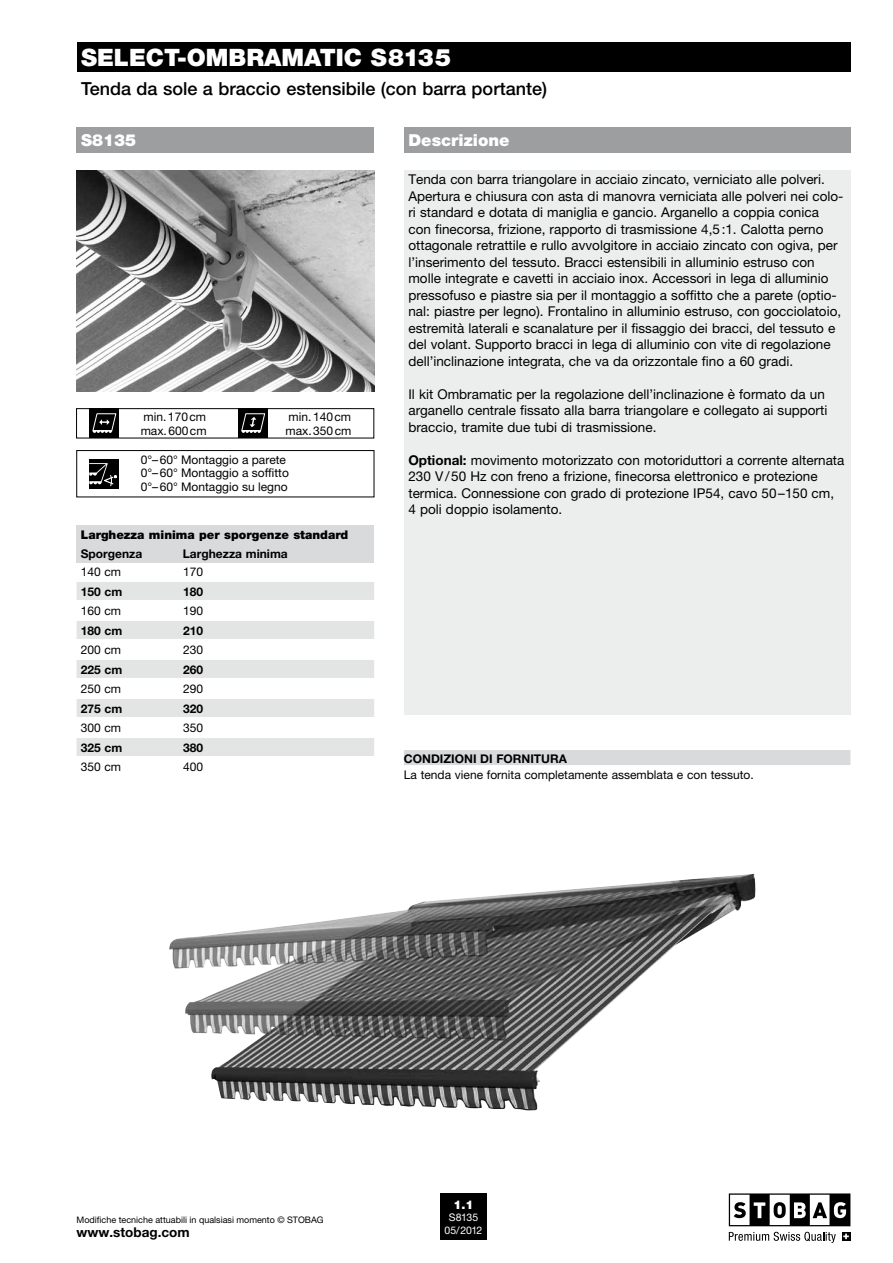
<style>
.page{position:relative;width:893px;height:1263px;background:#fff}
.page>*{position:absolute;margin:0;border:0;box-sizing:border-box;transform-origin:0 0}
.t1{font:900 24px "Helvetica Neue LT Pro";color:#fff}
.t2{font:500 18px "Helvetica Neue LT Pro";color:#000}
.t3{font:900 16.5px "Helvetica Neue LT Pro";color:#fff}
.t4{font:13.5px/16.5px "Helvetica Neue LT Pro";color:#000}
.t5{font:700 13.5px "Helvetica Neue LT Pro";color:#000}
.t6{font:12px/13.5px "Helvetica Neue LT Pro";color:#000}
.t7{font:700 12px "Helvetica Neue LT Pro";color:#000}
.t8{font:900 12px "Helvetica Neue LT Pro";color:#000}
.t9{font:900 12px "Helvetica Neue LT Pro";color:#fff}
.t10{font:10.5px "Helvetica Neue LT Pro";letter-spacing:-.025em;color:#fff}
.t11{font:9px "Helvetica Neue LT Pro";color:#000}
.s1{font-weight:700}
</style>
<div class="page">
<div style="left:77px;top:43px;width:773px;height:29px;background:#000"></div>
<img style="left:77px;top:170px;width:297px;height:221px">
<img style="left:169px;top:886px;width:447px;height:220px">
<div style="left:404px;top:128px;width:446px;height:25px;background:#9c9e9f"></div>
<div style="left:404px;top:170px;width:446px;height:544px;background:#eceded"></div>
<div style="left:404px;top:750px;width:446px;height:15px;background:#d9dadb"></div>
<div style="left:77px;top:526px;width:297px;height:37px;background:#d9dadb"></div>
<div style="left:77px;top:450px;width:297px;height:47px;border:1px solid #000"></div>
<svg style="left:729px;top:1232px;width:107px;height:11px"></svg>
<svg style="left:842px;top:1232px;width:8px;height:9px"></svg>
<svg style="left:843px;top:1233px;width:6px;height:6px"></svg>
<svg style="left:729px;top:1193px;width:121px;height:33px"></svg>
<div style="left:440px;top:1193px;width:47px;height:47px;background:#000"></div>
<div style="left:77px;top:582px;width:297px;height:18px;background:#e3e4e4"></div>
<div style="left:77px;top:621px;width:297px;height:18px;background:#e3e4e4"></div>
<div style="left:77px;top:660px;width:297px;height:18px;background:#e3e4e4"></div>
<div style="left:77px;top:699px;width:297px;height:18px;background:#e3e4e4"></div>
<div style="left:77px;top:738px;width:297px;height:18px;background:#e3e4e4"></div>
<div style="left:77px;top:128px;width:297px;height:25px;background:#9c9e9f"></div>
<div style="left:76px;top:408px;width:298px;height:30px;border:1px solid #000"></div>
<div style="left:89px;top:408px;width:30px;height:30px;background:#000"></div>
<svg style="left:92px;top:413px;width:25px;height:20px"></svg>
<div style="left:238px;top:408px;width:30px;height:30px;background:#000"></div>
<svg style="left:241px;top:413px;width:25px;height:20px"></svg>
<div style="left:89px;top:459px;width:30px;height:30px;background:#000"></div>
<svg style="left:89px;top:463px;width:28px;height:24px"></svg>
<h1 class="t1" style="left:81px;top:43px;width:372px">select-ombramatic s8135</h1>
<h2 class="t2" style="left:81px;top:78px;width:467px">Tenda da sole a braccio estensibile (con barra portante)</h2>
<p class="t3" style="left:408px;top:130px;width:103px">Descrizione</p>
<p class="t4" style="left:408px;top:171px;width:436px">Tenda con barra triangolare in acciaio zincato, verniciato alle polveri.<br>Apertura e chiusura con asta di manovra verniciata alle polveri nei colo&shy;ri standard e dotata di maniglia e gancio. Arganello a coppia conica con finecorsa, frizione, rapporto di trasmissione 4,5:1. Calotta perno ottagonale retrattile e rullo avvolgitore in acciaio zincato con ogiva, per l’inserimento del tessuto. Bracci estensibili in alluminio estruso con molle integrate e cavetti in acciaio inox. Accessori in lega di alluminio pressofuso e piastre sia per il montaggio a soffitto che a parete (optio&shy;nal: piastre per legno). Frontalino in alluminio estruso, con gocciolatoio, estremità laterali e scanalature per il fissaggio dei bracci, del tessuto e del volant. Supporto bracci in lega di alluminio con vite di regolazione dell’inclinazione integrata, che va da orizzontale fino a 60 gradi.</p>
<p class="t4" style="left:408px;top:385px;width:420px">Il kit Ombramatic per la regolazione dell’inclinazione è formato da un arganello centrale fissato alla barra triangolare e collegato ai supporti braccio, tramite due tubi di trasmissione.</p>
<p class="t4" style="left:408px;top:451px;width:437px"><span class="s1">Optional:</span> movimento motorizzato con motoriduttori a corrente alternata 230 V/50 Hz con freno a frizione, finecorsa elettronico e protezione termica. Connessione con grado di protezione IP54, cavo 50–150 cm, 4 poli doppio isolamento.</p>
<p class="t3" style="left:81px;top:130px;width:57px">S8135</p>
<p class="t6" style="left:144px;top:410px;width:64px">min.170cm</p>
<p class="t6" style="left:289px;top:410px;width:64px">min.140cm</p>
<p class="t6" style="left:141px;top:424px;width:67px">max.600cm</p>
<p class="t6" style="left:285px;top:424px;width:67px">max.350cm</p>
<p class="t6" style="left:141px;top:452px;width:150px">0°–60° Montaggio a parete<br>0°–60° Montaggio a soffitto<br>0°–60° Montaggio su legno</p>
<p class="t8" style="left:81px;top:527px;width:269px">Larghezza minima per sporgenze standard</p>
<p class="t7" style="left:81px;top:546px;width:63px">Sporgenza</p>
<p class="t7" style="left:183px;top:546px;width:106px">Larghezza minima</p>
<p class="t6" style="left:81px;top:565px;width:42px">140 cm</p>
<p class="t6" style="left:183px;top:565px;width:22px">170</p>
<p class="t7" style="left:81px;top:584px;width:43px">150 cm</p>
<p class="t7" style="left:183px;top:584px;width:22px">180</p>
<p class="t6" style="left:81px;top:604px;width:42px">160 cm</p>
<p class="t6" style="left:183px;top:604px;width:22px">190</p>
<p class="t7" style="left:81px;top:623px;width:43px">180 cm</p>
<p class="t7" style="left:183px;top:623px;width:22px">210</p>
<p class="t6" style="left:81px;top:643px;width:42px">200 cm</p>
<p class="t6" style="left:183px;top:643px;width:22px">230</p>
<p class="t7" style="left:81px;top:662px;width:43px">225 cm</p>
<p class="t7" style="left:183px;top:662px;width:22px">260</p>
<p class="t6" style="left:81px;top:682px;width:42px">250 cm</p>
<p class="t6" style="left:183px;top:682px;width:22px">290</p>
<p class="t7" style="left:81px;top:701px;width:43px">275 cm</p>
<p class="t7" style="left:183px;top:701px;width:22px">320</p>
<p class="t6" style="left:81px;top:721px;width:42px">300 cm</p>
<p class="t6" style="left:183px;top:721px;width:22px">350</p>
<p class="t7" style="left:81px;top:740px;width:43px">325 cm</p>
<p class="t7" style="left:183px;top:740px;width:22px">380</p>
<p class="t6" style="left:81px;top:760px;width:42px">350 cm</p>
<p class="t6" style="left:183px;top:760px;width:22px">400</p>
<p class="t7" style="left:404px;top:751px;width:165px">condizioni di fornitura</p>
<p class="t6" style="left:404px;top:768px;width:351px">La tenda viene fornita completamente assemblata e con tessuto.</p>
<p class="t9" style="left:453px;top:1197px;width:22px">1.1</p>
<p class="t10" style="left:449px;top:1211px;width:31px">S8135</p>
<p class="t11" style="left:77px;top:1214px;width:249px">Modifiche tecniche attuabili in qualsiasi momento © STOBAG</p>
<p class="t5" style="left:77px;top:1224px;width:115px">www.stobag.com</p>
<p class="t10" style="left:445px;top:1224px;width:39px">05/2012</p>
</div>
